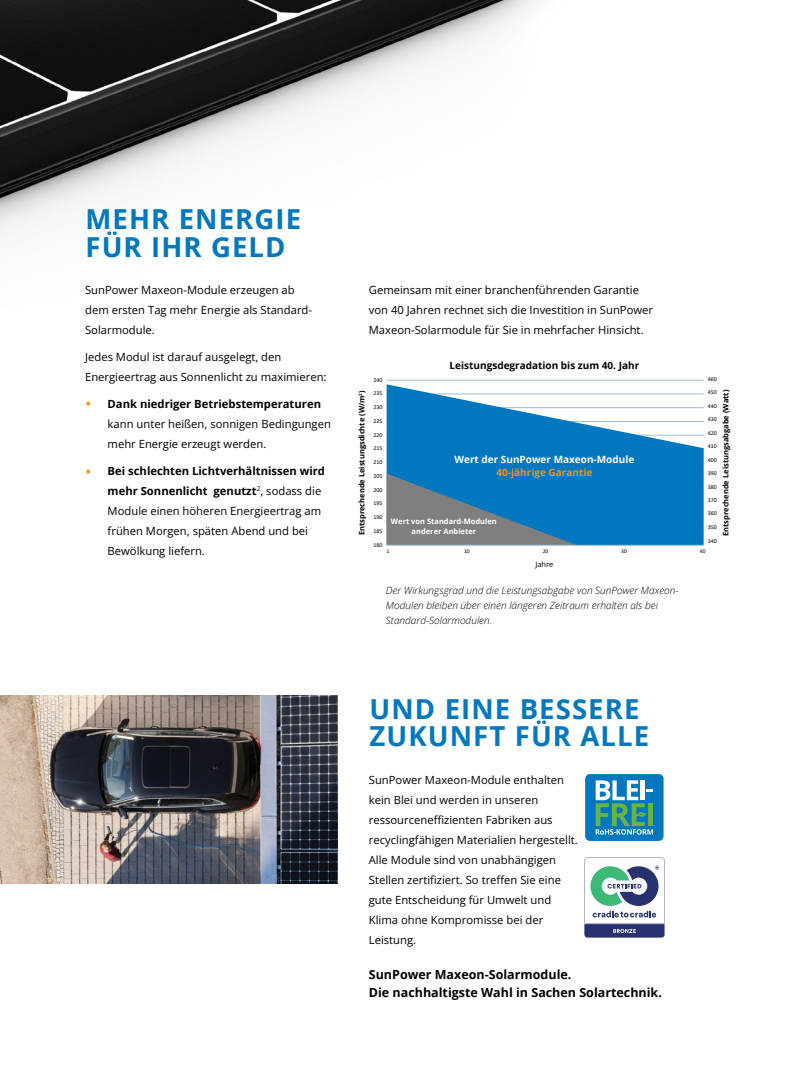
<style>
.page{position:relative;width:798px;height:1071px;background:#fff}
.page>*{position:absolute;margin:0;border:0;box-sizing:border-box;transform-origin:0 0}
.t1{font:700 27.5px/27.5px "Open Sans";letter-spacing:.04em;color:#0077be}
.t2{font:700 12.5px/17.5px "Open Sans";color:#000}
.t3{font:11.25px/20px "Open Sans";color:#000}
.t4{font:italic 10px/15px "Open Sans";color:#000}
.t5{font:700 10px "Open Sans";color:#000}
.t6{font:700 10px "Open Sans";color:#fff}
.t7{font:700 10px "Open Sans";color:#f79320}
.t8{font:700 7.5px "Open Sans";color:#000}
.t9{font:700 7.5px/10px "Open Sans";color:#fff;text-align:center}
.t10{font:7.5px "Open Sans";color:#000}
.t11{font:6px "Calibri";color:#000}
.t12{font:5.62px "Calibri";color:#000}
.t13{font:700 4.38px "Open Sans";color:#000}
.s1{font-size:17.5px;color:#f7921e}
.s2{font-weight:700}
.s3{font-size:7.5px}
</style>
<div class="page">
<img style="left:0;top:0;width:538px;height:234px">
<svg style="left:584px;top:857px;width:80px;height:80px"></svg>
<img style="left:0;top:695px;width:337px;height:187px">
<hr style="left:386px;top:380px;width:317px;height:1px;background:#9ebccd">
<svg style="left:386px;top:384px;width:317px;height:89px;fill:#0077be"></svg>
<svg style="left:386px;top:473px;width:317px;height:72px;background:#2679ab"></svg>
<hr style="left:386px;top:545px;width:317px;height:1px;background:#9ebccd">
<svg style="left:585px;top:774px;width:79px;height:67px;background:#3694b6"></svg>
<h1 class="t1" style="left:85px;top:204px;width:217px">MEHR ENERGIE<br>FÜR IHR GELD</h1>
<p class="t3" style="left:85px;top:279px;width:228px">SunPower Maxeon-Module erzeugen ab dem ersten Tag mehr Energie als Standard-<br>Solarmodule.</p>
<p class="t3" style="left:85px;top:346px;width:243px">Jedes Modul ist darauf ausgelegt, den<br>Energieertrag aus Sonnenlicht zu maximieren:</p>
<p class="t3" style="left:108px;top:393px;width:225px;text-indent:-22px"><span class="s1">•</span> <span class="s2">Dank niedriger Betriebstemperaturen </span>kann unter heißen, sonnigen Bedingungen mehr Energie erzeugt werden.</p>
<p class="t3" style="left:108px;top:460px;width:219px;text-indent:-22px"><span class="s1">•</span> <span class="s2">Bei schlechten Lichtverhältnissen wird mehr Sonnenlicht genutzt</span><sup>2</sup>, sodass die Module einen höheren Energieertrag am frühen Morgen, späten Abend und bei Bewölkung liefern.</p>
<p class="t3" style="left:369px;top:279px;width:286px">Gemeinsam mit einer branchenführenden Garantie von 40 Jahren rechnet sich die Investition in SunPower<br>Maxeon-Solarmodule für Sie in mehrfacher Hinsicht.</p>
<p class="t5" style="left:449px;top:358px;width:191px">Leistungsdegradation bis zum 40. Jahr</p>
<p class="t11" style="left:373px;top:375px;width:11px">240</p>
<p class="t11" style="left:707px;top:374px;width:11px">460</p>
<p class="t11" style="left:707px;top:388px;width:11px">450</p>
<p class="t11" style="left:707px;top:401px;width:11px">440</p>
<p class="t11" style="left:707px;top:415px;width:11px">430</p>
<p class="t11" style="left:707px;top:428px;width:11px">420</p>
<p class="t11" style="left:707px;top:442px;width:11px">410</p>
<p class="t11" style="left:707px;top:455px;width:11px">400</p>
<p class="t11" style="left:707px;top:468px;width:11px">390</p>
<p class="t11" style="left:707px;top:482px;width:11px">380</p>
<p class="t11" style="left:707px;top:495px;width:11px">370</p>
<p class="t11" style="left:707px;top:509px;width:11px">360</p>
<p class="t11" style="left:707px;top:522px;width:11px">350</p>
<p class="t11" style="left:707px;top:537px;width:11px">340</p>
<p class="t12" style="left:386px;top:547px;width:4px">1</p>
<p class="t12" style="left:464px;top:547px;width:7px">10</p>
<p class="t12" style="left:542px;top:547px;width:7px">20</p>
<p class="t12" style="left:621px;top:547px;width:7px">30</p>
<p class="t12" style="left:699px;top:547px;width:7px">40</p>
<p class="t8" style="left:356px;top:535px;width:141px;rotate:-90deg">Entsprechende Leistungsdichte (W/m</p>
<p class="t8" style="left:720px;top:536px;width:148px;rotate:-90deg">Entsprechende Leistungsabgabe (Watt)</p>
<p class="t13" style="left:357px;top:395px;width:7px;rotate:-90deg">2<span class="s3">)</span></p>
<p class="t11" style="left:373px;top:389px;width:11px">235</p>
<p class="t11" style="left:373px;top:403px;width:11px">230</p>
<p class="t11" style="left:373px;top:416px;width:11px">225</p>
<p class="t11" style="left:373px;top:430px;width:11px">220</p>
<p class="t11" style="left:373px;top:444px;width:11px">215</p>
<p class="t6" style="left:454px;top:452px;width:181px">Wert der SunPower Maxeon-Module</p>
<p class="t7" style="left:496px;top:465px;width:97px">40-jährige Garantie</p>
<p class="t9" style="left:391px;top:515px;width:107px">Wert von Standard-Modulen anderer Anbieter</p>
<p class="t11" style="left:373px;top:458px;width:11px">210</p>
<p class="t11" style="left:373px;top:471px;width:11px">205</p>
<p class="t11" style="left:373px;top:485px;width:11px">200</p>
<p class="t11" style="left:373px;top:499px;width:11px">195</p>
<p class="t11" style="left:373px;top:512px;width:11px">190</p>
<p class="t11" style="left:373px;top:526px;width:11px">185</p>
<p class="t11" style="left:373px;top:540px;width:11px">180</p>
<p class="t10" style="left:535px;top:559px;width:20px">Jahre</p>
<p class="t4" style="left:386px;top:582px;width:294px">Der Wirkungsgrad und die Leistungsabgabe von SunPower Maxeon-<br>Modulen bleiben über einen längeren Zeitraum erhalten als bei<br>Standard-Solarmodulen.</p>
<h1 class="t1" style="left:369px;top:694px;width:281px">UND EINE BESSERE<br>ZUKUNFT FÜR ALLE</h1>
<p class="t3" style="left:369px;top:769px;width:210px">SunPower Maxeon-Module enthalten kein Blei und werden in unseren ressourceneffizienten Fabriken aus recyclingfähigen Materialien hergestellt.<br>Alle Module sind von unabhängigen Stellen zertifiziert. So treffen Sie eine gute Entscheidung für Umwelt und Klima ohne Kompromisse bei der Leistung.</p>
<p class="t2" style="left:369px;top:965px;width:294px">SunPower Maxeon-Solarmodule.<br>Die nachhaltigste Wahl in Sachen Solartechnik.</p>
</div>
